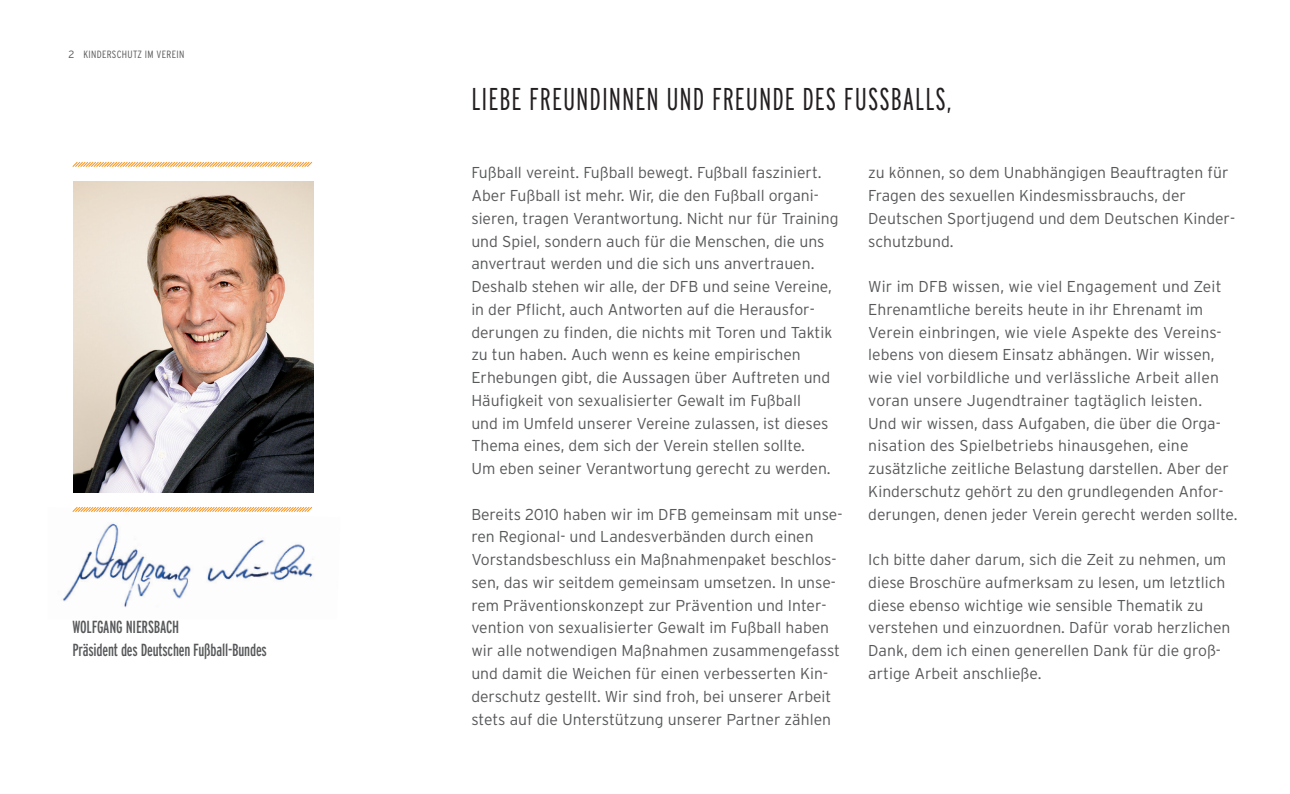
<style>
.page{position:relative;width:1290px;height:794px;background:#fff}
.page>*{position:absolute;margin:0;border:0;box-sizing:border-box;transform-origin:0 0}
.Headline-mager18{font:300 extra-condensed 31.5px "Interstate";letter-spacing:.03em;color:#231f20}
.BU_9_13{font:extra-condensed 17.5px/22.8px "Interstate";letter-spacing:-.01em;color:#57585a}
.Fliesstext{font:300 15.75px/22.8px "Interstate";color:#57585a}
.t1{font:300 condensed 10.5px "Interstate";letter-spacing:.03em;color:#57585a}
.s1{font-stretch:normal}
</style>
<div class="page">
<img style="left:62px;top:523px;width:251px;height:85px">
<img style="left:74px;top:181px;width:239px;height:311px">
<svg style="left:72px;top:161px;width:241px;height:6px"></svg>
<svg style="left:72px;top:507px;width:241px;height:5px"></svg>
<p class="t1" style="left:68px;top:48px;width:117px"><span class="s1">2</span> KINDERSCHUTZ IM VEREIN</p>
<p class="BU_9_13" style="left:72px;top:616px;width:196px">WOLFGANG NIERSBACH<br>Präsident des Deutschen Fußball-Bundes</p>
<p class="Headline-mager18" style="left:471px;top:81px;width:481px">LIEBE FREUNDINNEN UND FREUNDE DES FUSSBALLS,</p>
<p class="Fliesstext" style="left:471px;top:161px;width:369px">Fußball vereint. Fußball bewegt. Fußball fasziniert.<br>Aber Fußball ist mehr. Wir, die den Fußball organi&shy;sieren, tragen Verantwortung. Nicht nur für Training und Spiel, sondern auch für die Menschen, die uns anvertraut werden und die sich uns anvertrauen.<br>Deshalb stehen wir alle, der DFB und seine Vereine, in der Pflicht, auch Antworten auf die Herausfor&shy;derungen zu finden, die nichts mit Toren und Taktik zu tun haben. Auch wenn es keine empirischen Erhebungen gibt, die Aussagen über Auftreten und Häufigkeit von sexualisierter Gewalt im Fußball<br>und im Umfeld unserer Vereine zulassen, ist dieses Thema eines, dem sich der Verein stellen sollte.<br>Um eben seiner Verantwortung gerecht zu werden.</p>
<p class="Fliesstext" style="left:471px;top:502px;width:373px">Bereits 2010 haben wir im DFB gemeinsam mit unse&shy;ren Regional- und Landesverbänden durch einen Vorstandsbeschluss ein Maßnahmenpaket beschlos&shy;sen, das wir seitdem gemeinsam umsetzen. In unse&shy;rem Präventionskonzept zur Prävention und Inter&shy;vention von sexualisierter Gewalt im Fußball haben wir alle notwendigen Maßnahmen zusammengefasst und damit die Weichen für einen verbesserten Kin&shy;derschutz gestellt. Wir sind froh, bei unserer Arbeit stets auf die Unterstützung unserer Partner zählen</p>
<p class="Fliesstext" style="left:868px;top:161px;width:368px">zu können, so dem Unabhängigen Beauftragten für Fragen des sexuellen Kindesmissbrauchs, der Deutschen Sportjugend und dem Deutschen Kinder&shy;schutzbund.</p>
<p class="Fliesstext" style="left:868px;top:275px;width:371px">Wir im DFB wissen, wie viel Engagement und Zeit Ehrenamtliche bereits heute in ihr Ehrenamt im Verein einbringen, wie viele Aspekte des Vereins&shy;lebens von diesem Einsatz abhängen. Wir wissen, wie viel vorbildliche und verlässliche Arbeit allen voran unsere Jugendtrainer tagtäglich leisten.<br>Und wir wissen, dass Aufgaben, die über die Orga&shy;nisation des Spielbetriebs hinausgehen, eine zusätzliche zeitliche Belastung darstellen. Aber der Kinderschutz gehört zu den grundlegenden Anfor&shy;derungen, denen jeder Verein gerecht werden sollte.</p>
<p class="Fliesstext" style="left:868px;top:548px;width:364px">Ich bitte daher darum, sich die Zeit zu nehmen, um diese Broschüre aufmerksam zu lesen, um letztlich diese ebenso wichtige wie sensible Thematik zu verstehen und einzuordnen. Dafür vorab herzlichen Dank, dem ich einen generellen Dank für die groß&shy;artige Arbeit anschließe.</p>
</div>
